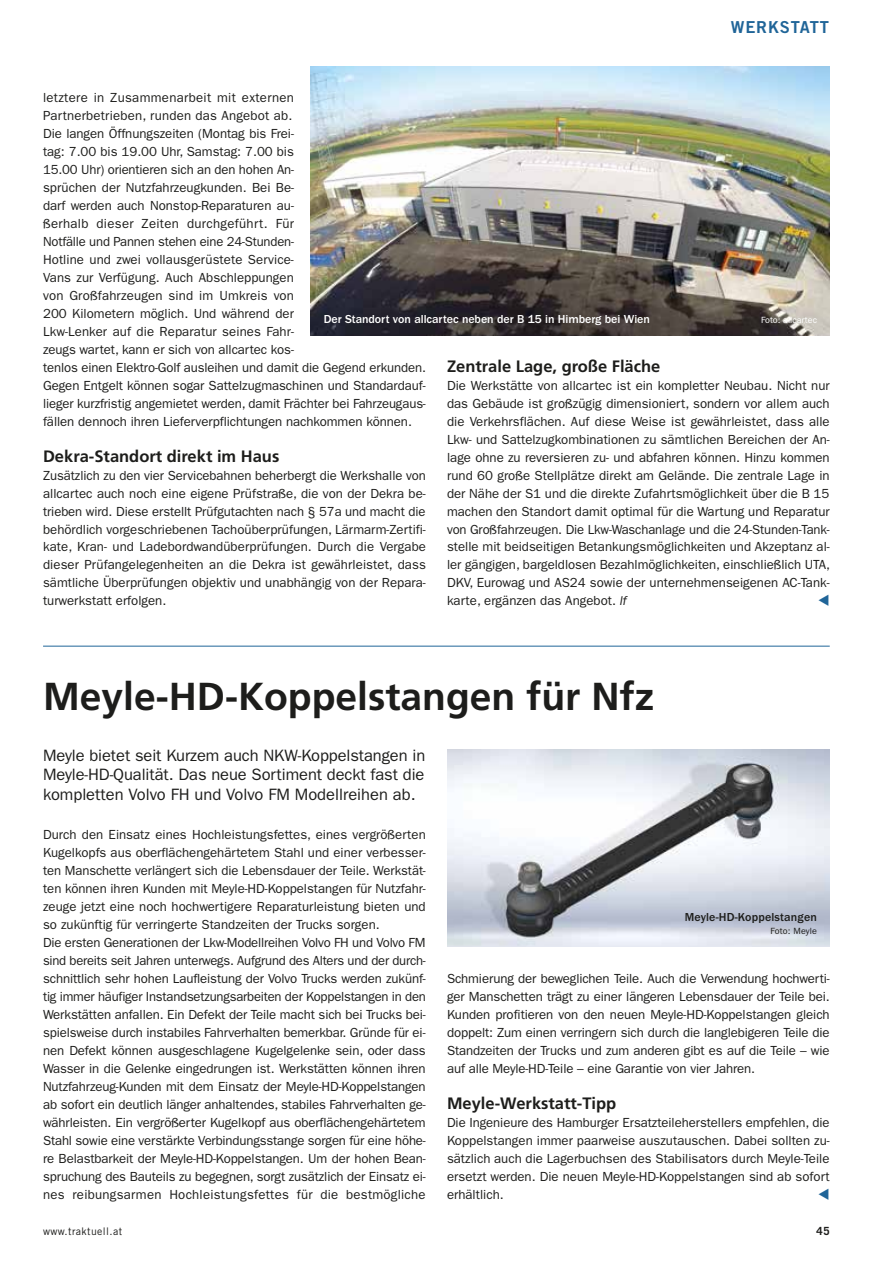
<style>
.page{position:relative;width:895px;height:1264px;background:#fff}
.page>*{position:absolute;margin:0;border:0;box-sizing:border-box;transform-origin:0 0}
.Headline_mittel{font:700 39px "Frutiger LT Std";color:#1d1d1b}
.Vorspann{font:16.5px/19.5px "ITC Franklin Gothic Std";color:#1d1d1b;text-align:justify}
.Zwischentitel{font:700 16.5px "Frutiger LT Std";color:#1d1d1b}
.t1{font:16.5px "Trade Gothic LT Std Bd 2";letter-spacing:.05em;color:#206598}
.FließText{font:13.2px/18px "ITC Franklin Gothic Std";color:#1d1d1b;text-align:justify}
.FließText-2{font:13.2px/18px "ITC Franklin Gothic Std";letter-spacing:.02em;color:#1d1d1b}
.Bildtext{font:500 12px "ITC Franklin Gothic Std";letter-spacing:-.005em;color:#fff}
.Bildtext-2{font:500 12px "ITC Franklin Gothic Std";letter-spacing:.015em;color:#1d1d1b}
.t2{font:700 11.25px "Trade Gothic LT Std";color:#1d1d1b}
.t3{font:10.5px "Trade Gothic LT Std";letter-spacing:.035em;color:#1d1d1b}
.Bildtext-3{font:9px "ITC Franklin Gothic Std";color:#fff}
.Bildtext-4{font:9px "ITC Franklin Gothic Std";letter-spacing:.015em;color:#1d1d1b}
.s1{font-style:italic}
</style>
<div class="page">
<img style="left:311px;top:66px;width:519px;height:270px">
<hr style="left:43px;top:646px;width:787px;height:1px;background:#206598">
<img style="left:447px;top:749px;width:383px;height:198px">
<p class="t1" style="left:731px;top:17px;width:100px">WERKSTATT</p>
<p class="FließText-2" style="left:43px;top:89px;width:252px">letztere in Zusammenarbeit mit externen<br>Partnerbetrieben, runden das Angebot ab.</p>
<p class="FließText" style="left:43px;top:125px;width:384px;text-align:left">Die langen Öffnungszeiten (Montag bis Frei-<br>tag: 7.00 bis 19.00 Uhr, Samstag: 7.00 bis<br>15.00 Uhr) orientieren sich an den hohen An-<br>sprüchen der Nutzfahrzeugkunden. Bei Be-<br>darf werden auch Nonstop-Reparaturen au-<br>ßerhalb dieser Zeiten durchgeführt. Für<br>Notfälle und Pannen stehen eine 24-Stunden-<br>Hotline und zwei vollausgerüstete Service-<br>Vans zur Verfügung. Auch Abschleppungen<br>von Großfahrzeugen sind im Umkreis von<br>200 Kilometern möglich. Und während der<br>Lkw-Lenker auf die Reparatur seines Fahr-<br>zeugs wartet, kann er sich von allcartec kos-<br>tenlos einen Elektro-Golf ausleihen und damit die Gegend erkunden.<br>Gegen Entgelt können sogar Sattelzugmaschinen und Standardauf&shy;lieger kurzfristig angemietet werden, damit Frächter bei Fahrzeugaus&shy;fällen dennoch ihren Lieferverpflichtungen nachkommen können.</p>
<p class="Zwischentitel" style="left:43px;top:446px;width:238px">Dekra-Standort direkt im Haus</p>
<p class="FließText" style="left:43px;top:466px;width:384px">Zusätzlich zu den vier Servicebahnen beherbergt die Werkshalle von allcartec auch noch eine eigene Prüfstraße, die von der Dekra be&shy;trieben wird. Diese erstellt Prüfgutachten nach § 57a und macht die behördlich vorgeschriebenen Tachoüberprüfungen, Lärmarm-Zertifi&shy;kate, Kran- und Ladebordwandüberprüfungen. Durch die Vergabe dieser Prüfangelegenheiten an die Dekra ist gewährleistet, dass sämtliche Überprüfungen objektiv und unabhängig von der Repara&shy;turwerkstatt erfolgen.</p>
<p class="Bildtext" style="left:324px;top:312px;width:328px">Der Standort von allcartec neben der B 15 in Himberg bei Wien</p>
<p class="Bildtext-3" style="left:761px;top:315px;width:57px">Foto: allcartec</p>
<p class="Zwischentitel" style="left:447px;top:356px;width:215px">Zentrale Lage, große Fläche</p>
<p class="FließText" style="left:447px;top:376px;width:385px">Die Werkstätte von allcartec ist ein kompletter Neubau. Nicht nur das Gebäude ist großzügig dimensioniert, sondern vor allem auch die Verkehrsflächen. Auf diese Weise ist gewährleistet, dass alle Lkw- und Sattelzugkombinationen zu sämtlichen Bereichen der An&shy;lage ohne zu reversieren zu- und abfahren können. Hinzu kommen rund 60 große Stellplätze direkt am Gelände. Die zentrale Lage in der Nähe der S1 und die direkte Zufahrtsmöglichkeit über die B 15 machen den Standort damit optimal für die Wartung und Reparatur von Großfahrzeugen. Die Lkw-Waschanlage und die 24-Stunden-Tank&shy;stelle mit beidseitigen Betankungsmöglichkeiten und Akzeptanz al&shy;ler gängigen, bargeldlosen Bezahlmöglichkeiten, einschließlich UTA, DKV, Eurowag und AS24 sowie der unternehmenseigenen AC-Tank&shy;karte, ergänzen das Angebot. <span class="s1">lf</span></p>
<p class="Headline_mittel" style="left:43px;top:673px;width:613px">Meyle-HD-Koppelstangen für Nfz</p>
<p class="Vorspann" style="left:43px;top:745px;width:384px">Meyle bietet seit Kurzem auch NKW-Koppelstangen in Meyle-HD-Qualität. Das neue Sortiment deckt fast die kompletten Volvo FH und Volvo FM Modellreihen ab.</p>
<p class="FließText" style="left:43px;top:826px;width:384px">Durch den Einsatz eines Hochleistungsfettes, eines vergrößerten Kugelkopfs aus oberflächengehärtetem Stahl und einer verbesser&shy;ten Manschette verlängert sich die Lebensdauer der Teile. Werkstät&shy;ten können ihren Kunden mit Meyle-HD-Koppelstangen für Nutzfahr&shy;zeuge jetzt eine noch hochwertigere Reparaturleistung bieten und so zukünftig für verringerte Standzeiten der Trucks sorgen.</p>
<p class="FließText" style="left:43px;top:934px;width:384px">Die ersten Generationen der Lkw-Modellreihen Volvo FH und Volvo FM sind bereits seit Jahren unterwegs. Aufgrund des Alters und der durch&shy;schnittlich sehr hohen Laufleistung der Volvo Trucks werden zukünf&shy;tig immer häufiger Instandsetzungsarbeiten der Koppelstangen in den Werkstätten anfallen. Ein Defekt der Teile macht sich bei Trucks bei&shy;spielsweise durch instabiles Fahrverhalten bemerkbar. Gründe für ei&shy;nen Defekt können ausgeschlagene Kugelgelenke sein, oder dass Wasser in die Gelenke eingedrungen ist. Werkstätten können ihren Nutzfahrzeug-Kunden mit dem Einsatz der Meyle-HD-Koppelstangen ab sofort ein deutlich länger anhaltendes, stabiles Fahrverhalten ge&shy;währleisten. Ein vergrößerter Kugelkopf aus oberflächengehärtetem Stahl sowie eine verstärkte Verbindungsstange sorgen für eine höhe&shy;re Belastbarkeit der Meyle-HD-Koppelstangen. Um der hohen Bean&shy;spruchung des Bauteils zu begegnen, sorgt zusätzlich der Einsatz ei&shy;nes reibungsarmen Hochleistungsfettes für die bestmögliche</p>
<p class="Bildtext-2" style="left:685px;top:910px;width:134px">Meyle-HD-Koppelstangen</p>
<p class="Bildtext-4" style="left:771px;top:926px;width:48px">Foto: Meyle</p>
<p class="FließText" style="left:447px;top:969px;width:384px">Schmierung der beweglichen Teile. Auch die Verwendung hochwerti&shy;ger Manschetten trägt zu einer längeren Lebensdauer der Teile bei.<br>Kunden profitieren von den neuen Meyle-HD-Koppelstangen gleich doppelt: Zum einen verringern sich durch die langlebigeren Teile die Standzeiten der Trucks und zum anderen gibt es auf die Teile – wie auf alle Meyle-HD-Teile – eine Garantie von vier Jahren.</p>
<p class="Zwischentitel" style="left:447px;top:1093px;width:171px">Meyle-Werkstatt-Tipp</p>
<p class="FließText" style="left:447px;top:1113px;width:384px">Die Ingenieure des Hamburger Ersatzteileherstellers empfehlen, die Koppelstangen immer paarweise auszutauschen. Dabei sollten zu&shy;sätzlich auch die Lagerbuchsen des Stabilisators durch Meyle-Teile ersetzt werden. Die neuen Meyle-HD-Koppelstangen sind ab sofort erhältlich.</p>
<p class="t3" style="left:43px;top:1224px;width:81px">www.traktuell.at</p>
<p class="t2" style="left:817px;top:1224px;width:15px">45</p>
</div>
